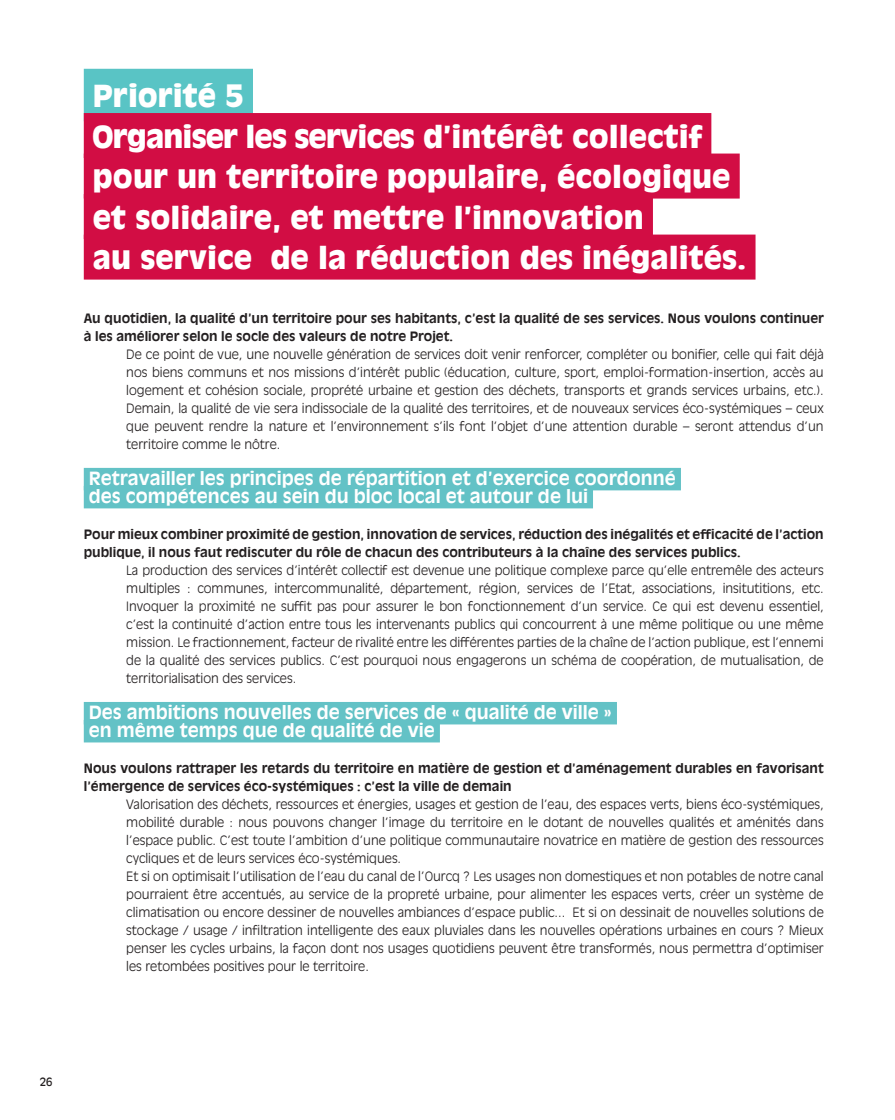
<style>
.page{position:relative;width:895px;height:1120px;background:#fff}
.page>*{position:absolute;margin:0;border:0;box-sizing:border-box;transform-origin:0 0}
.Titre_fond_rouge{font:900 30px "Antique Olive Std";color:#fff}
.Titre_fond_rouge-2{font:900 30px "Antique Olive Std";letter-spacing:-.03em;color:#fff}
.Titre_fond_bleu{font:900 30px "Antique Olive Std";color:#fff}
.Sous-titres_cartouch{font:700 18px "Antique Olive Std";color:#fff}
.Texte_courant{font:300 12.75px/18px "Antique Olive Std";color:#231f20;text-align:justify}
.Texte_courant_gras{font:700 12.75px/18px "Antique Olive Std";color:#231f20}
.t1{font:11.4px "Antique Olive Std";color:#231f20}
</style>
<div class="page">
<div style="left:84px;top:69px;width:169px;height:52px;background:#59c4c5"></div>
<div style="left:84px;top:113px;width:627px;height:45px;background:#d20d44"></div>
<div style="left:84px;top:154px;width:656px;height:45px;background:#d20d44"></div>
<div style="left:84px;top:194px;width:569px;height:45px;background:#d20d44"></div>
<div style="left:84px;top:235px;width:671px;height:45px;background:#d20d44"></div>
<div style="left:84px;top:468px;width:597px;height:22px;background:#63c2c6"></div>
<div style="left:84px;top:486px;width:509px;height:22px;background:#63c2c6"></div>
<div style="left:84px;top:702px;width:533px;height:22px;background:#63c2c6"></div>
<div style="left:84px;top:720px;width:356px;height:22px;background:#63c2c6"></div>
<p class="Titre_fond_bleu" style="left:93px;top:78px;width:152px">Priorité 5</p>
<p class="Titre_fond_rouge-2" style="left:92px;top:119px;width:612px">Organiser les services d’intérêt collectif</p>
<p class="Titre_fond_rouge" style="left:93px;top:159px;width:639px">pour un territoire populaire, écologique</p>
<p class="Titre_fond_rouge" style="left:93px;top:200px;width:552px">et solidaire, et mettre l’innovation</p>
<p class="Titre_fond_rouge" style="left:93px;top:240px;width:655px">au service de la réduction des inégalités.</p>
<p class="Texte_courant_gras" style="left:84px;top:309px;width:741px">Au quotidien, la qualité d’un territoire pour ses habitants, c’est la qualité de ses services. Nous voulons continuer à les améliorer selon le socle des valeurs de notre Projet.</p>
<p class="Texte_courant" style="left:126px;top:346px;width:699px">De ce point de vue, une nouvelle génération de services doit venir renforcer, compléter ou bonifier, celle qui fait déjà nos biens communs et nos missions d’intérêt public (éducation, culture, sport, emploi-formation-insertion, accès au logement et cohésion sociale, proprété urbaine et gestion des déchets, transports et grands services urbains, etc.).<br>Demain, la qualité de vie sera indissociale de la qualité des territoires, et de nouveaux services éco-systémiques – ceux que peuvent rendre la nature et l’environnement s’ils font l’objet d’une attention durable – seront attendus d’un territoire comme le nôtre.</p>
<p class="Sous-titres_cartouch" style="left:89px;top:467px;width:589px">Retravailler les principes de répartition et d’exercice coordonné</p>
<p class="Sous-titres_cartouch" style="left:89px;top:485px;width:501px">des compétences au sein du bloc local et autour de lui</p>
<p class="Texte_courant_gras" style="left:84px;top:525px;width:741px">Pour mieux combiner proximité de gestion, innovation de services, réduction des inégalités et efficacité de l’action publique, il nous faut rediscuter du rôle de chacun des contributeurs à la chaîne des services publics.</p>
<p class="Texte_courant" style="left:126px;top:562px;width:699px">La production des services d’intérêt collectif est devenue une politique complexe parce qu’elle entremêle des acteurs multiples : communes, intercommunalité, département, région, services de l’Etat, associations, insitutitions, etc.<br>Invoquer la proximité ne suffit pas pour assurer le bon fonctionnement d’un service. Ce qui est devenu essentiel, c’est la continuité d’action entre tous les intervenants publics qui concourrent à une même politique ou une même mission. Le fractionnement, facteur de rivalité entre les différentes parties de la chaîne de l’action publique, est l’ennemi de la qualité des services publics. C’est pourquoi nous engagerons un schéma de coopération, de mutualisation, de territorialisation des services.</p>
<p class="Sous-titres_cartouch" style="left:89px;top:701px;width:525px">Des ambitions nouvelles de services de « qualité de ville »</p>
<p class="Sous-titres_cartouch" style="left:89px;top:719px;width:348px">en même temps que de qualité de vie</p>
<p class="Texte_courant_gras" style="left:84px;top:759px;width:741px">Nous voulons rattraper les retards du territoire en matière de gestion et d’aménagement durables en favorisant l’émergence de services éco-systémiques : c’est la ville de demain</p>
<p class="Texte_courant" style="left:126px;top:796px;width:699px">Valorisation des déchets, ressources et énergies, usages et gestion de l’eau, des espaces verts, biens éco-systémiques, mobilité durable : nous pouvons changer l’image du territoire en le dotant de nouvelles qualités et aménités dans l’espace public. C’est toute l’ambition d’une politique communautaire novatrice en matière de gestion des ressources cycliques et de leurs services éco-systémiques.</p>
<p class="Texte_courant" style="left:126px;top:868px;width:699px">Et si on optimisait l’utilisation de l’eau du canal de l’Ourcq ? Les usages non domestiques et non potables de notre canal pourraient être accentués, au service de la propreté urbaine, pour alimenter les espaces verts, créer un système de climatisation ou encore dessiner de nouvelles ambiances d’espace public... Et si on dessinait de nouvelles solutions de stockage / usage / infiltration intelligente des eaux pluviales dans les nouvelles opérations urbaines en cours ? Mieux penser les cycles urbains, la façon dont nos usages quotidiens peuvent être transformés, nous permettra d’optimiser les retombées positives pour le territoire.</p>
<p class="t1" style="left:40px;top:1075px;width:14px">26</p>
</div>
